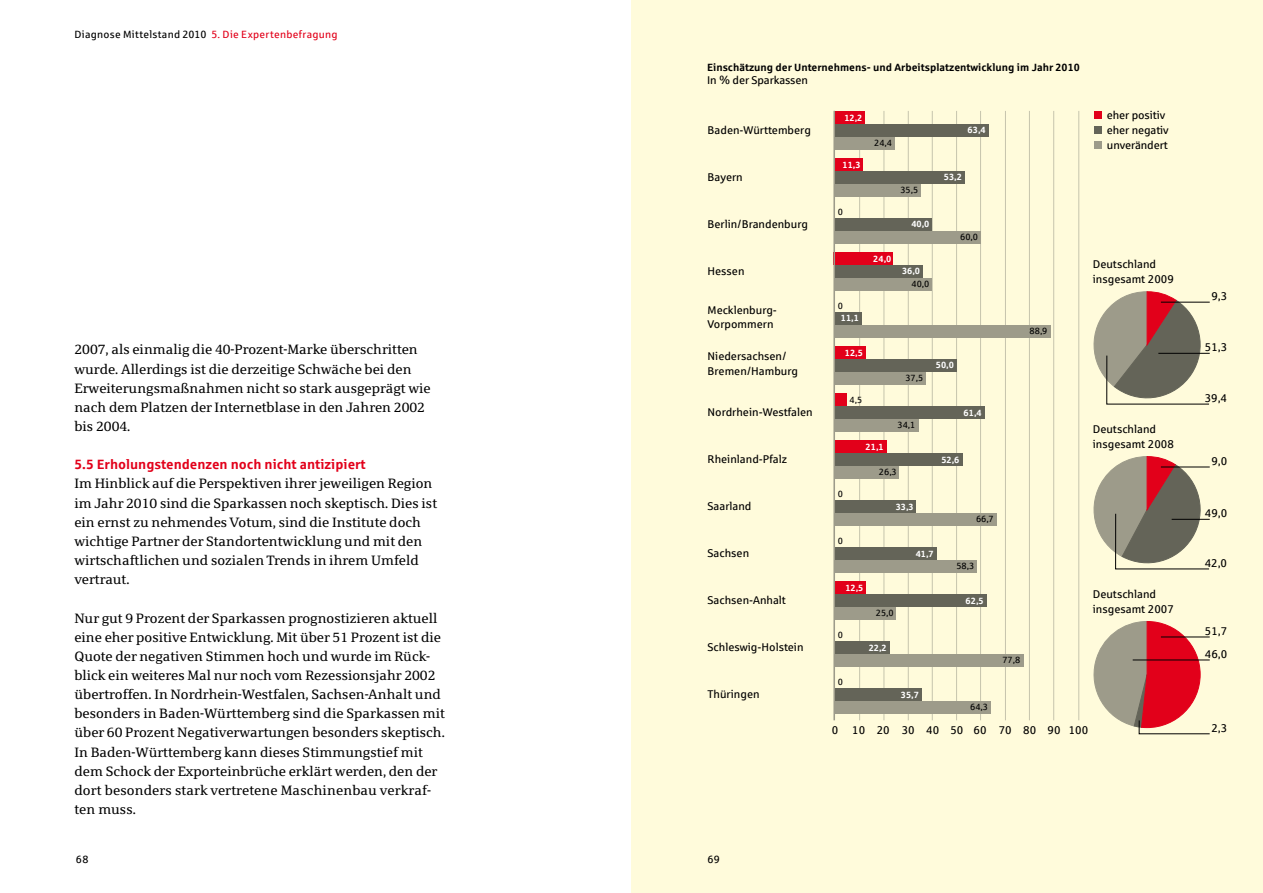
<style>
.page{position:relative;width:1263px;height:893px;background:#fff}
.page>*{position:absolute;margin:0;border:0;box-sizing:border-box;transform-origin:0 0}
.t1{font:13.5px/19.2px "Sparkasse Serif";color:#000}
.t2{font:700 13.5px "Sparkasse Rg";color:#e2001a}
.t3{font:11.25px/14.9px "Sparkasse Rg";color:#000}
.t4{font:700 10.5px "Sparkasse Rg";color:#000}
.t5{font:10.5px "Sparkasse Rg";letter-spacing:.025em;color:#000}
.t6{font:700 9px "Sparkasse Rg";color:#fff}
.t7{font:9px "Sparkasse Rg";color:#000}
.s1{color:#e2001a}
</style>
<div class="page">
<div style="left:631px;top:0;width:632px;height:893px;background:#fffbdb"></div>
<hr style="left:1078px;top:111px;width:1px;height:609px;background:#c6c4ad">
<hr style="left:1053px;top:111px;width:1px;height:609px;background:#c6c4ad">
<hr style="left:1029px;top:111px;width:1px;height:609px;background:#c6c4ad">
<hr style="left:1005px;top:111px;width:1px;height:609px;background:#c6c4ad">
<hr style="left:980px;top:111px;width:1px;height:609px;background:#c6c4ad">
<hr style="left:956px;top:111px;width:1px;height:609px;background:#c6c4ad">
<hr style="left:932px;top:111px;width:1px;height:609px;background:#c6c4ad">
<hr style="left:908px;top:111px;width:1px;height:609px;background:#c6c4ad">
<hr style="left:884px;top:111px;width:1px;height:609px;background:#c6c4ad">
<hr style="left:859px;top:111px;width:1px;height:609px;background:#c6c4ad">
<div style="left:1094px;top:111px;width:7px;height:8px;background:#e2001a"></div>
<div style="left:1094px;top:126px;width:7px;height:8px;background:#646458"></div>
<div style="left:1094px;top:141px;width:7px;height:8px;background:#9d9b8a"></div>
<div style="left:834px;top:252px;width:59px;height:13px;background:#e2001a"></div>
<div style="left:834px;top:265px;width:88px;height:13px;background:#646458"></div>
<div style="left:834px;top:278px;width:98px;height:12px;background:#9d9b8a"></div>
<div style="left:835px;top:218px;width:97px;height:13px;background:#646458"></div>
<div style="left:834px;top:231px;width:146px;height:12px;background:#9d9b8a"></div>
<div style="left:834px;top:158px;width:29px;height:13px;background:#e2001a"></div>
<div style="left:835px;top:171px;width:129px;height:13px;background:#646458"></div>
<div style="left:834px;top:184px;width:87px;height:12px;background:#9d9b8a"></div>
<div style="left:834px;top:111px;width:31px;height:13px;background:#e2001a"></div>
<div style="left:834px;top:124px;width:155px;height:13px;background:#646458"></div>
<div style="left:834px;top:137px;width:61px;height:12px;background:#9d9b8a"></div>
<div style="left:834px;top:393px;width:12px;height:13px;background:#e2001a"></div>
<div style="left:834px;top:406px;width:150px;height:13px;background:#646458"></div>
<div style="left:834px;top:419px;width:85px;height:13px;background:#9d9b8a"></div>
<div style="left:834px;top:346px;width:31px;height:13px;background:#e2001a"></div>
<div style="left:834px;top:441px;width:53px;height:12px;background:#e2001a"></div>
<div style="left:834px;top:359px;width:122px;height:13px;background:#646458"></div>
<div style="left:834px;top:372px;width:92px;height:12px;background:#9d9b8a"></div>
<div style="left:834px;top:312px;width:27px;height:13px;background:#646458"></div>
<div style="left:834px;top:325px;width:216px;height:12px;background:#9d9b8a"></div>
<div style="left:834px;top:547px;width:102px;height:13px;background:#646458"></div>
<div style="left:834px;top:560px;width:143px;height:13px;background:#9d9b8a"></div>
<div style="left:834px;top:500px;width:82px;height:13px;background:#646458"></div>
<div style="left:834px;top:513px;width:163px;height:13px;background:#9d9b8a"></div>
<div style="left:834px;top:453px;width:129px;height:13px;background:#646458"></div>
<div style="left:834px;top:466px;width:65px;height:13px;background:#9d9b8a"></div>
<div style="left:834px;top:688px;width:88px;height:13px;background:#646458"></div>
<div style="left:834px;top:701px;width:157px;height:13px;background:#9d9b8a"></div>
<div style="left:834px;top:641px;width:55px;height:13px;background:#646458"></div>
<div style="left:834px;top:654px;width:189px;height:13px;background:#9d9b8a"></div>
<div style="left:834px;top:581px;width:32px;height:13px;background:#e2001a"></div>
<div style="left:834px;top:594px;width:152px;height:13px;background:#646458"></div>
<div style="left:834px;top:607px;width:62px;height:13px;background:#9d9b8a"></div>
<hr style="left:833px;top:111px;width:2px;height:609px;background:#9d9b8a">
<hr style="left:1161px;top:302px;width:49px;height:1px;background:#000">
<hr style="left:1158px;top:353px;width:52px;height:1px;background:#000">
<svg style="left:1093px;top:291px;width:116px;height:114px"></svg>
<hr style="left:1161px;top:467px;width:49px;height:1px;background:#000">
<hr style="left:1172px;top:519px;width:38px;height:1px;background:#000">
<svg style="left:1093px;top:621px;width:117px;height:113px"></svg>
<svg style="left:1093px;top:456px;width:116px;height:114px"></svg>
<p class="t5" style="left:74px;top:27px;width:265px">Diagnose Mittelstand 2010 <span class="s1">5. Die Expertenbefragung</span></p>
<p class="t1" style="left:74px;top:340px;width:358px">2007, als einmalig die 40-Prozent-Marke überschritten wurde. Allerdings ist die derzeitige Schwäche bei den Erweiterungsmaßnahmen nicht so stark ausgeprägt wie nach dem Platzen der Internetblase in den Jahren 2002 bis 2004.</p>
<p class="t2" style="left:74px;top:456px;width:293px">5.5 Erholungstendenzen noch nicht antizipiert</p>
<p class="t1" style="left:74px;top:474px;width:364px">Im Hinblick auf die Perspektiven ihrer jeweiligen Region im Jahr 2010 sind die Sparkassen noch skeptisch. Dies ist ein ernst zu nehmendes Votum, sind die Institute doch wichtige Partner der Standortentwicklung und mit den wirtschaftlichen und sozialen Trends in ihrem Umfeld vertraut.</p>
<p class="t1" style="left:74px;top:608px;width:372px">Nur gut 9 Prozent der Sparkassen prognostizieren aktuell eine eher positive Entwicklung. Mit über 51 Prozent ist die Quote der negativen Stimmen hoch und wurde im Rück&shy;blick ein weiteres Mal nur noch vom Rezessionsjahr 2002 übertroffen. In Nordrhein-Westfalen, Sachsen-Anhalt und besonders in Baden-Württemberg sind die Sparkassen mit über 60 Prozent Negativerwartungen besonders skeptisch.<br>In Baden-Württemberg kann dieses Stimmungstief mit dem Schock der Exporteinbrüche erklärt werden, den der dort besonders stark vertretene Maschinenbau verkraf&shy;ten muss.</p>
<p class="t4" style="left:707px;top:60px;width:374px">Einschätzung der Unternehmens- und Arbeitsplatzentwicklung im Jahr 2010</p>
<p class="t3" style="left:707px;top:73px;width:102px">In % der Sparkassen</p>
<p class="t3" style="left:707px;top:122px;width:105px">Baden-Württemberg</p>
<p class="t3" style="left:707px;top:169px;width:37px">Bayern</p>
<p class="t3" style="left:707px;top:216px;width:102px">Berlin/Brandenburg</p>
<p class="t3" style="left:707px;top:263px;width:38px">Hessen</p>
<p class="t3" style="left:707px;top:303px;width:71px;line-height:13.5px">Mecklenburg-<br>Vorpommern</p>
<p class="t3" style="left:707px;top:348px;width:92px">Niedersachsen/<br>Bremen/Hamburg</p>
<p class="t3" style="left:707px;top:405px;width:107px">Nordrhein-Westfalen</p>
<p class="t3" style="left:707px;top:452px;width:81px">Rheinland-Pfalz</p>
<p class="t3" style="left:707px;top:499px;width:45px">Saarland</p>
<p class="t3" style="left:707px;top:546px;width:43px">Sachsen</p>
<p class="t3" style="left:707px;top:593px;width:80px">Sachsen-Anhalt</p>
<p class="t3" style="left:707px;top:640px;width:98px">Schleswig-Holstein</p>
<p class="t3" style="left:707px;top:687px;width:54px">Thüringen</p>
<p class="t6" style="left:844px;top:112px;width:20px">12,2</p>
<p class="t6" style="left:842px;top:159px;width:20px">11,3</p>
<p class="t7" style="left:838px;top:206px;width:7px">0</p>
<p class="t7" style="left:838px;top:300px;width:7px">0</p>
<p class="t6" style="left:841px;top:312px;width:20px">11,1</p>
<p class="t7" style="left:874px;top:137px;width:19px">24,4</p>
<p class="t7" style="left:900px;top:184px;width:19px">35,5</p>
<p class="t6" style="left:911px;top:218px;width:20px">40,0</p>
<p class="t6" style="left:873px;top:253px;width:20px">24,0</p>
<p class="t6" style="left:902px;top:265px;width:20px">36,0</p>
<p class="t7" style="left:911px;top:278px;width:19px">40,0</p>
<p class="t6" style="left:968px;top:124px;width:20px">63,4</p>
<p class="t6" style="left:944px;top:171px;width:20px">53,2</p>
<p class="t7" style="left:960px;top:231px;width:19px">60,0</p>
<p class="t6" style="left:845px;top:347px;width:20px">12,5</p>
<p class="t7" style="left:850px;top:394px;width:14px">4,5</p>
<p class="t6" style="left:866px;top:441px;width:20px">21,1</p>
<p class="t7" style="left:905px;top:372px;width:19px">37,5</p>
<p class="t7" style="left:897px;top:420px;width:19px">34,1</p>
<p class="t7" style="left:838px;top:488px;width:7px">0</p>
<p class="t7" style="left:838px;top:535px;width:7px">0</p>
<p class="t7" style="left:879px;top:467px;width:19px">26,3</p>
<p class="t6" style="left:896px;top:501px;width:20px">33,3</p>
<p class="t6" style="left:936px;top:359px;width:20px">50,0</p>
<p class="t6" style="left:964px;top:407px;width:20px">61,4</p>
<p class="t6" style="left:941px;top:454px;width:20px">52,6</p>
<p class="t7" style="left:976px;top:514px;width:19px">66,7</p>
<p class="t6" style="left:845px;top:582px;width:20px">12,5</p>
<p class="t7" style="left:838px;top:629px;width:7px">0</p>
<p class="t7" style="left:876px;top:608px;width:19px">25,0</p>
<p class="t7" style="left:838px;top:676px;width:7px">0</p>
<p class="t6" style="left:869px;top:642px;width:20px">22,2</p>
<p class="t6" style="left:916px;top:548px;width:20px">41,7</p>
<p class="t6" style="left:901px;top:689px;width:20px">35,7</p>
<p class="t7" style="left:956px;top:561px;width:19px">58,3</p>
<p class="t6" style="left:966px;top:595px;width:20px">62,5</p>
<p class="t7" style="left:970px;top:702px;width:19px">64,3</p>
<p class="t7" style="left:1002px;top:655px;width:19px">77,8</p>
<p class="t7" style="left:1030px;top:325px;width:19px">88,9</p>
<p class="t3" style="left:1107px;top:107px;width:63px">eher positiv eher negativ unverändert</p>
<p class="t3" style="left:1093px;top:257px;width:83px">Deutschland insgesamt 2009</p>
<p class="t3" style="left:1093px;top:421px;width:83px">Deutschland insgesamt 2008</p>
<p class="t3" style="left:1093px;top:586px;width:83px">Deutschland insgesamt 2007</p>
<p class="t3" style="left:832px;top:722px;width:8px">0</p>
<p class="t3" style="left:852px;top:722px;width:237px">10 20 30 40 50 60 70 80 90 100</p>
<p class="t5" style="left:76px;top:853px;width:14px">68</p>
<p class="t5" style="left:707px;top:853px;width:14px">69</p>
<p class="t3" style="left:1211px;top:288px;width:17px">9,3</p>
<p class="t3" style="left:1205px;top:340px;width:24px">51,3</p>
<p class="t3" style="left:1205px;top:390px;width:24px">39,4</p>
<p class="t3" style="left:1211px;top:453px;width:17px">9,0</p>
<p class="t3" style="left:1205px;top:506px;width:24px">49,0</p>
<p class="t3" style="left:1205px;top:555px;width:24px">42,0</p>
<p class="t3" style="left:1205px;top:619px;width:24px;line-height:23.1px">51,7<br>46,0</p>
<p class="t3" style="left:1211px;top:720px;width:17px">2,3</p>
</div>
